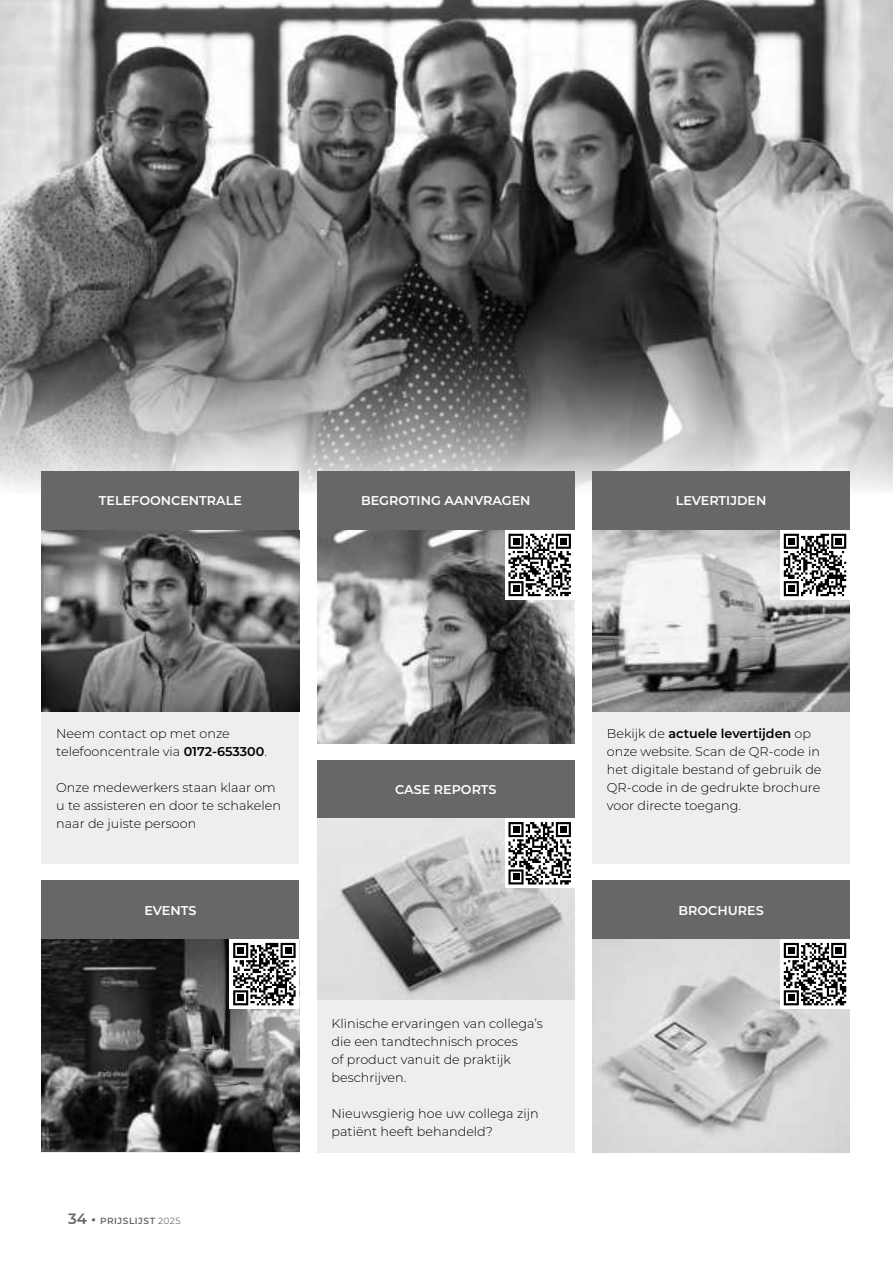
<style>
.page{position:relative;width:893px;height:1263px;background:#fff}
.page>*{position:absolute;margin:0;border:0;box-sizing:border-box;transform-origin:0 0}
.t1{font:300 12.75px/18px "Montserrat";color:#000}
.t2{font:600 12.75px "Montserrat";color:#fff}
.t3{font:600 9px "Montserrat";letter-spacing:.055em;color:#676767}
.s1{font-weight:600}
.s2{font-size:15px}
.s3{font-weight:300;color:#3c3c3c}
</style>
<div class="page">
<img style="left:0;top:0;width:893px;height:493px">
<div style="left:592px;top:471px;width:258px;height:392px;background:#eee"></div>
<div style="left:42px;top:471px;width:257px;height:392px;background:#eee"></div>
<div style="left:317px;top:760px;width:257px;height:393px;background:#eee"></div>
<div style="left:42px;top:471px;width:257px;height:59px;background:#676767"></div>
<div style="left:42px;top:880px;width:257px;height:59px;background:#676767"></div>
<div style="left:592px;top:880px;width:258px;height:59px;background:#676767"></div>
<div style="left:317px;top:471px;width:257px;height:59px;background:#676767"></div>
<div style="left:592px;top:471px;width:258px;height:59px;background:#676767"></div>
<div style="left:317px;top:760px;width:257px;height:58px;background:#676767"></div>
<img style="left:42px;top:530px;width:257px;height:181px">
<img style="left:317px;top:821px;width:257px;height:178px">
<img style="left:592px;top:530px;width:258px;height:181px">
<img style="left:42px;top:939px;width:257px;height:212px">
<img style="left:592px;top:939px;width:258px;height:214px">
<img style="left:317px;top:530px;width:257px;height:213px">
<svg style="left:780px;top:530px;width:70px;height:70px"></svg>
<svg style="left:784px;top:534px;width:62px;height:62px;background:#7e7e7e"></svg>
<div style="left:788px;top:585px;width:7px;height:7px;background:#000"></div>
<div style="left:505px;top:530px;width:69px;height:70px;background:#fff"></div>
<svg style="left:508px;top:534px;width:63px;height:62px"></svg>
<div style="left:513px;top:585px;width:6px;height:7px;background:#000"></div>
<div style="left:230px;top:939px;width:69px;height:70px;background:#fff"></div>
<svg style="left:233px;top:943px;width:63px;height:62px"></svg>
<div style="left:237px;top:994px;width:7px;height:7px;background:#000"></div>
<div style="left:505px;top:818px;width:69px;height:70px;background:#fff"></div>
<svg style="left:508px;top:822px;width:63px;height:62px"></svg>
<svg style="left:780px;top:939px;width:70px;height:70px"></svg>
<svg style="left:784px;top:943px;width:62px;height:62px"></svg>
<div style="left:788px;top:994px;width:7px;height:7px;background:#000"></div>
<p class="t2" style="left:99px;top:494px;width:145px">TELEFOONCENTRALE</p>
<p class="t2" style="left:361px;top:494px;width:171px">BEGROTING AANVRAGEN</p>
<p class="t2" style="left:676px;top:494px;width:92px">LEVERTIJDEN</p>
<p class="t1" style="left:56px;top:725px;width:212px">Neem contact op met onze telefooncentrale via <span class="s1">0172-653300</span>.</p>
<p class="t1" style="left:56px;top:779px;width:226px">Onze medewerkers staan klaar om u te assisteren en door te schakelen naar de juiste persoon</p>
<p class="t2" style="left:395px;top:782px;width:103px">CASE REPORTS</p>
<p class="t1" style="left:607px;top:725px;width:216px">Bekijk de <span class="s1">actuele levertijden</span> op onze website. Scan de QR-code in het digitale bestand of gebruik de<br>QR-code in de gedrukte brochure voor directe toegang.</p>
<p class="t2" style="left:144px;top:903px;width:53px">EVENTS</p>
<p class="t2" style="left:678px;top:903px;width:87px">BROCHURES</p>
<p class="t3" style="left:68px;top:1216px;width:114px"><span class="s2">34 •</span> PRIJSLIJST <span class="s3">2025</span></p>
<p class="t1" style="left:332px;top:1015px;width:213px">Klinische ervaringen van collega’s die een tandtechnisch proces<br>of product vanuit de praktijk beschrijven.</p>
<p class="t1" style="left:332px;top:1105px;width:209px">Nieuwsgierig hoe uw collega zijn patiënt heeft behandeld?</p>
</div>
